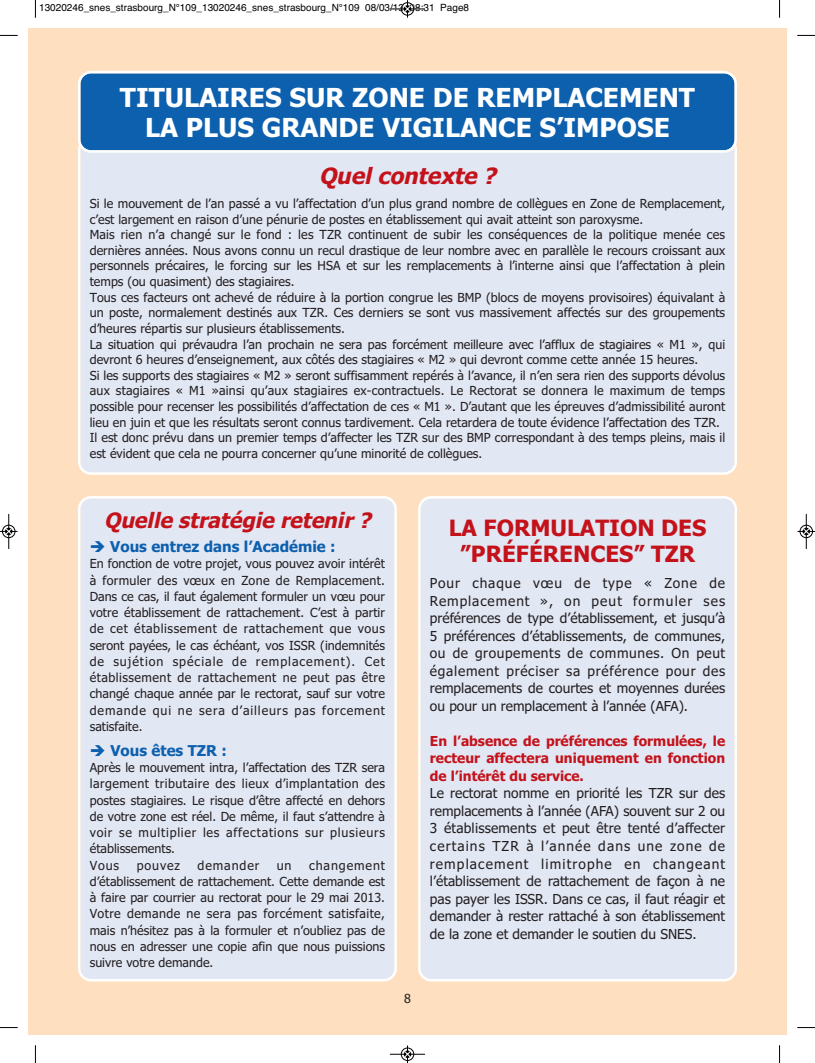
<style>
.page{position:relative;width:815px;height:1063px;background:#fff}
.page>*{position:absolute;margin:0;border:0;box-sizing:border-box;transform-origin:0 0}
.t1{font:700 26.25px/30px "Tahoma";color:#fff;text-align:center}
.t2{font:700 22.5px/26.2px "Tahoma";color:#c4121a;text-align:center}
.t3{font:italic 700 22.5px "Tahoma";color:#c4121a}
.t4{font:italic 700 21.25px "Tahoma";color:#c4121a}
.t5{font:700 15px "Tahoma";color:#0d60ae}
.t6{font:13.75px/17.5px "Tahoma";color:#231f20;text-align:justify}
.t7{font:700 13.75px/17.5px "Tahoma";letter-spacing:.005em;color:#c4121a;text-align:justify}
.t8{font:12.5px/16.2px "Tahoma";color:#231f20}
.t9{font:12.5px "Tahoma";letter-spacing:.07em;color:#231f20}
.t10{font:10px "Helvetica";color:#000}
</style>
<div class="page">
<div style="left:28px;top:28px;width:759px;height:1007px;background:#fee0c0"></div>
<div style="left:78px;top:153px;width:659px;height:322px;background:#e2e7f4"></div>
<div style="left:78px;top:496px;width:319px;height:485px;background:#e2e7f4"></div>
<div style="left:418px;top:496px;width:319px;height:485px;background:#e2e7f4"></div>
<svg style="left:78px;top:71px;width:659px;height:82px;background:#1f6bb3"></svg>
<svg style="left:35px;top:0;width:1px;height:18px"></svg>
<svg style="left:0;top:35px;width:18px;height:1px"></svg>
<svg style="left:779px;top:0;width:1px;height:18px"></svg>
<svg style="left:797px;top:35px;width:18px;height:1px"></svg>
<svg style="left:35px;top:1045px;width:1px;height:18px"></svg>
<svg style="left:0;top:1027px;width:18px;height:1px"></svg>
<svg style="left:779px;top:1045px;width:1px;height:18px"></svg>
<svg style="left:797px;top:1027px;width:18px;height:1px"></svg>
<div style="left:401px;top:2px;width:13px;height:14px;border:1px solid #fff;border-radius:50%"></div>
<hr style="left:390px;top:9px;width:35px;height:1px;background:#000">
<div style="left:401px;top:3px;width:13px;height:12px;border:1px solid #000;border-radius:50%"></div>
<svg style="left:404px;top:0;width:7px;height:18px"></svg>
<hr style="left:390px;top:1054px;width:35px;height:1px;background:#000">
<div style="left:401px;top:1048px;width:13px;height:13px;border:1px solid #000;border-radius:50%"></div>
<svg style="left:404px;top:1045px;width:7px;height:18px"></svg>
<hr style="left:9px;top:514px;width:1px;height:35px;background:#000">
<div style="left:2px;top:525px;width:13px;height:13px;border:1px solid #000;border-radius:50%"></div>
<svg style="left:0;top:528px;width:18px;height:7px"></svg>
<hr style="left:806px;top:514px;width:1px;height:35px;background:#000">
<div style="left:800px;top:525px;width:13px;height:13px;border:1px solid #000;border-radius:50%"></div>
<svg style="left:798px;top:528px;width:17px;height:7px"></svg>
<svg style="left:91px;top:541px;width:14px;height:11px"></svg>
<svg style="left:91px;top:745px;width:14px;height:11px"></svg>
<p class="t10" style="left:39px;top:2px;width:431px">13020246_snes_strasbourg_N°109_13020246_snes_strasbourg_N°109 08/03/13 08:31 Page8</p>
<h1 class="t1" style="left:120px;top:85px;width:576px">TITULAIRES SUR ZONE DE REMPLACEMENT<br>LA PLUS GRANDE VIGILANCE S’IMPOSE</h1>
<h2 class="t3" style="left:319px;top:167px;width:183px">Quel contexte ?</h2>
<p class="t8" style="left:90px;top:196px;width:637px;line-height:15.6px">Si le mouvement de l’an passé a vu l’affectation d’un plus grand nombre de collègues en Zone de Remplacement, c’est largement en raison d’une pénurie de postes en établissement qui avait atteint son paroxysme.<br>Mais rien n’a changé sur le fond : les TZR continuent de subir les conséquences de la politique menée ces dernières années. Nous avons connu un recul drastique de leur nombre avec en parallèle le recours croissant aux personnels précaires, le forcing sur les HSA et sur les remplacements à l’interne ainsi que l’affectation à plein temps (ou quasiment) des stagiaires.<br>Tous ces facteurs ont achevé de réduire à la portion congrue les BMP (blocs de moyens provisoires) équivalant à un poste, normalement destinés aux TZR. Ces derniers se sont vus massivement affectés sur des groupements d’heures répartis sur plusieurs établissements.<br>La situation qui prévaudra l’an prochain ne sera pas forcément meilleure avec l’afflux de stagiaires « M1 », qui devront 6 heures d’enseignement, aux côtés des stagiaires « M2 » qui devront comme cette année 15 heures.<br>Si les supports des stagiaires « M2 » seront suffisamment repérés à l’avance, il n’en sera rien des supports dévolus aux stagiaires « M1 »ainsi qu’aux stagiaires ex-contractuels. Le Rectorat se donnera le maximum de temps possible pour recenser les possibilités d’affectation de ces « M1 ». D’autant que les épreuves d’admissibilité auront lieu en juin et que les résultats seront connus tardivement. Cela retardera de toute évidence l’affectation des TZR.<br>Il est donc prévu dans un premier temps d’affecter les TZR sur des BMP correspondant à des temps pleins, mais il est évident que cela ne pourra concerner qu’une minorité de collègues.</p>
<h3 class="t4" style="left:104px;top:512px;width:272px">Quelle stratégie retenir ?</h3>
<p class="t5" style="left:110px;top:541px;width:227px">Vous entrez dans l’Académie :</p>
<p class="t8" style="left:90px;top:556px;width:297px;text-align:justify">En fonction de votre projet, vous pouvez avoir intérêt à formuler des vœux en Zone de Remplacement.<br>Dans ce cas, il faut également formuler un vœu pour votre établissement de rattachement. C’est à partir de cet établissement de rattachement que vous seront payées, le cas échéant, vos ISSR (indemnités de sujétion spéciale de remplacement). Cet établissement de rattachement ne peut pas être changé chaque année par le rectorat, sauf sur votre demande qui ne sera d’ailleurs pas forcement satisfaite.</p>
<p class="t5" style="left:110px;top:745px;width:118px">Vous êtes TZR :</p>
<p class="t8" style="left:90px;top:760px;width:297px">Après le mouvement intra, l’affectation des TZR sera largement tributaire des lieux d’implantation des postes stagiaires. Le risque d’être affecté en dehors de votre zone est réel. De même, il faut s’attendre à voir se multiplier les affectations sur plusieurs établissements.<br>Vous</p>
<p class="t8" style="left:90px;top:857px;width:297px;text-align:justify;text-indent:219px">changement d’établissement de rattachement. Cette demande est à faire par courrier au rectorat pour le 29 mai 2013.<br>Votre demande ne sera pas forcément satisfaite, mais n’hésitez pas à la formuler et n’oubliez pas de nous en adresser une copie afin que nous puissions suivre votre demande.</p>
<p class="t8" style="left:137px;top:857px;width:45px">pouvez</p>
<p class="t9" style="left:198px;top:858px;width:63px">demander</p>
<p class="t8" style="left:277px;top:857px;width:16px">un</p>
<p class="t8" style="left:404px;top:990px;width:8px">8</p>
<h2 class="t2" style="left:449px;top:517px;width:259px">LA FORMULATION DES ”PRÉFÉRENCES” TZR</h2>
<p class="t6" style="left:430px;top:575px;width:297px">Pour chaque vœu de type « Zone de Remplacement », on peut formuler ses préférences de type d’établissement, et jusqu’à 5 préférences d’établissements, de communes, ou de groupements de communes. On peut également préciser sa préférence pour des remplacements de courtes et moyennes durées ou pour un remplacement à l’année (AFA).</p>
<p class="t7" style="left:430px;top:734px;width:297px">En l’absence de préférences formulées, le recteur affectera uniquement en fonction de l’intérêt du service.</p>
<p class="t6" style="left:430px;top:785px;width:297px">Le rectorat nomme en priorité les TZR sur des remplacements à l’année (AFA) souvent sur 2 ou 3 établissements et peut être tenté d’affecter certains TZR à l’année dans une zone de remplacement limitrophe en changeant l’établissement de rattachement de façon à ne pas payer les ISSR. Dans ce cas, il faut réagir et demander à rester rattaché à son établissement de la zone et demander le soutien du SNES.</p>
</div>
